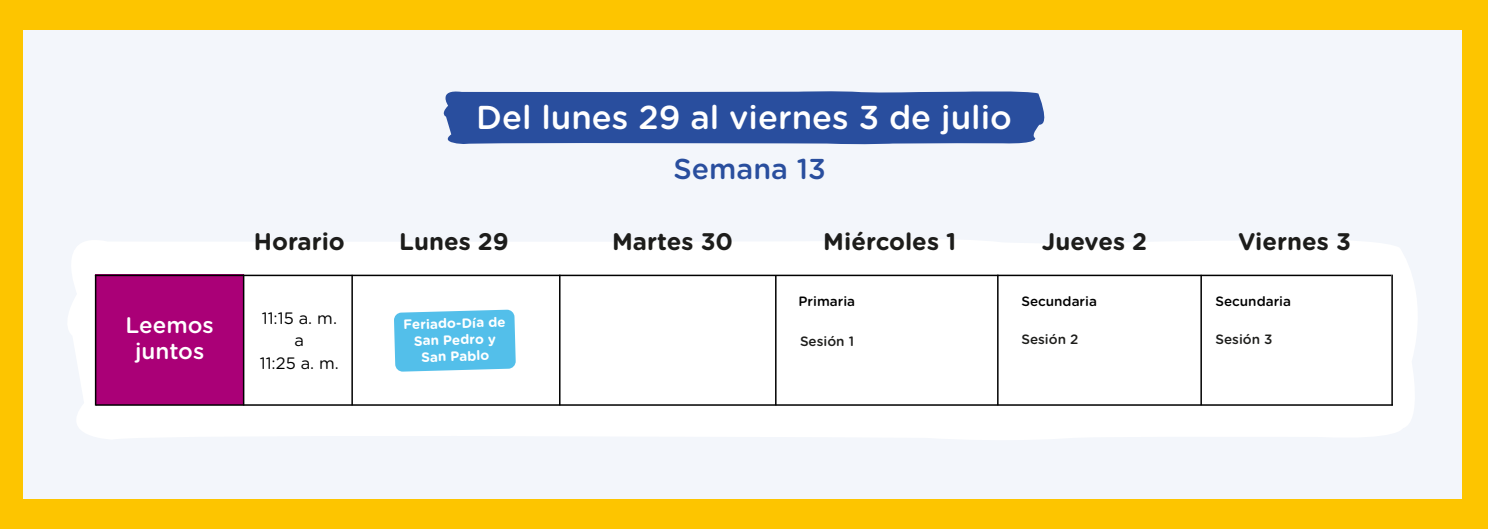
<style>
.page{position:relative;width:1488px;height:529px;background:#fdc500}
.page>*{position:absolute;margin:0;border:0;box-sizing:border-box;transform-origin:0 0}
.t1{font:500 33.15px "Gotham Rounded";color:#fff}
.t2{font:500 28.65px "Gotham Rounded";color:#294e9e}
.t3{font:700 24px "Gotham Rounded";color:#1d1d1b}
.t4{font:500 22.5px/25.5px "Gotham Rounded";color:#fff;text-align:center}
.t5{font:16.5px/22.5px "Gotham Rounded";color:#000;text-align:center}
.t6{font:700 13.5px/16.5px "Gotham Rounded";color:#fff;text-align:center}
.t7{font:500 13.5px "Gotham Rounded";color:#000}
.t8{font:500 13.5px "Gotham Rounded";color:#1d1d1b}
</style>
<div class="page">
<div style="left:23px;top:30px;width:1439px;height:469px;background:#f3f6fb"></div>
<div style="left:68px;top:240px;width:1349px;height:200px;background:#fff"></div>
<div style="left:96px;top:274px;width:148px;height:131px;background:#a07"></div>
<svg style="left:443px;top:91px;width:602px;height:54px;fill:#294e9e"></svg>
<hr style="left:95px;top:275px;width:1296px;height:1px;background:#000">
<hr style="left:96px;top:404px;width:1297px;height:2px;background:#000">
<hr style="left:1391px;top:275px;width:2px;height:130px;background:#000">
<hr style="left:351px;top:275px;width:2px;height:130px;background:#000">
<hr style="left:243px;top:275px;width:1px;height:130px;background:#000">
<hr style="left:95px;top:275px;width:1px;height:130px;background:#000">
<hr style="left:775px;top:275px;width:1px;height:130px;background:#000">
<hr style="left:1200px;top:275px;width:2px;height:130px;background:#000">
<hr style="left:997px;top:275px;width:1px;height:130px;background:#000">
<hr style="left:559px;top:275px;width:1px;height:130px;background:#000">
<svg style="left:394px;top:309px;width:122px;height:63px"></svg>
<h1 class="t1" style="left:476px;top:103px;width:537px">Del lunes 29 al viernes 3 de julio</h1>
<p class="t2" style="left:674px;top:156px;width:154px">Semana 13</p>
<p class="t3" style="left:254px;top:231px;width:93px">Horario</p>
<p class="t3" style="left:612px;top:231px;width:123px">Martes 30</p>
<p class="t3" style="left:823px;top:231px;width:135px">Miércoles 1</p>
<p class="t3" style="left:1042px;top:231px;width:107px">Jueves 2</p>
<p class="t3" style="left:1238px;top:231px;width:114px">Viernes 3</p>
<p class="t3" style="left:399px;top:231px;width:111px">Lunes 29</p>
<p class="t5" style="left:260px;top:307px;width:81px">11:15 a. m. a<br>11:25 a. m.</p>
<p class="t4" style="left:125px;top:314px;width:90px">Leemos juntos</p>
<p class="t6" style="left:403px;top:317px;width:104px;rotate:-2deg">Feriado-Día de<br>San Pedro y<br>San Pablo</p>
<p class="t7" style="left:799px;top:295px;width:58px">Primaria</p>
<p class="t7" style="left:1021px;top:295px;width:77px">Secundaria</p>
<p class="t8" style="left:1021px;top:333px;width:58px">Sesión 2</p>
<p class="t7" style="left:1215px;top:295px;width:77px">Secundaria</p>
<p class="t8" style="left:800px;top:335px;width:56px">Sesión 1</p>
<p class="t8" style="left:1215px;top:333px;width:59px">Sesión 3</p>
</div>
